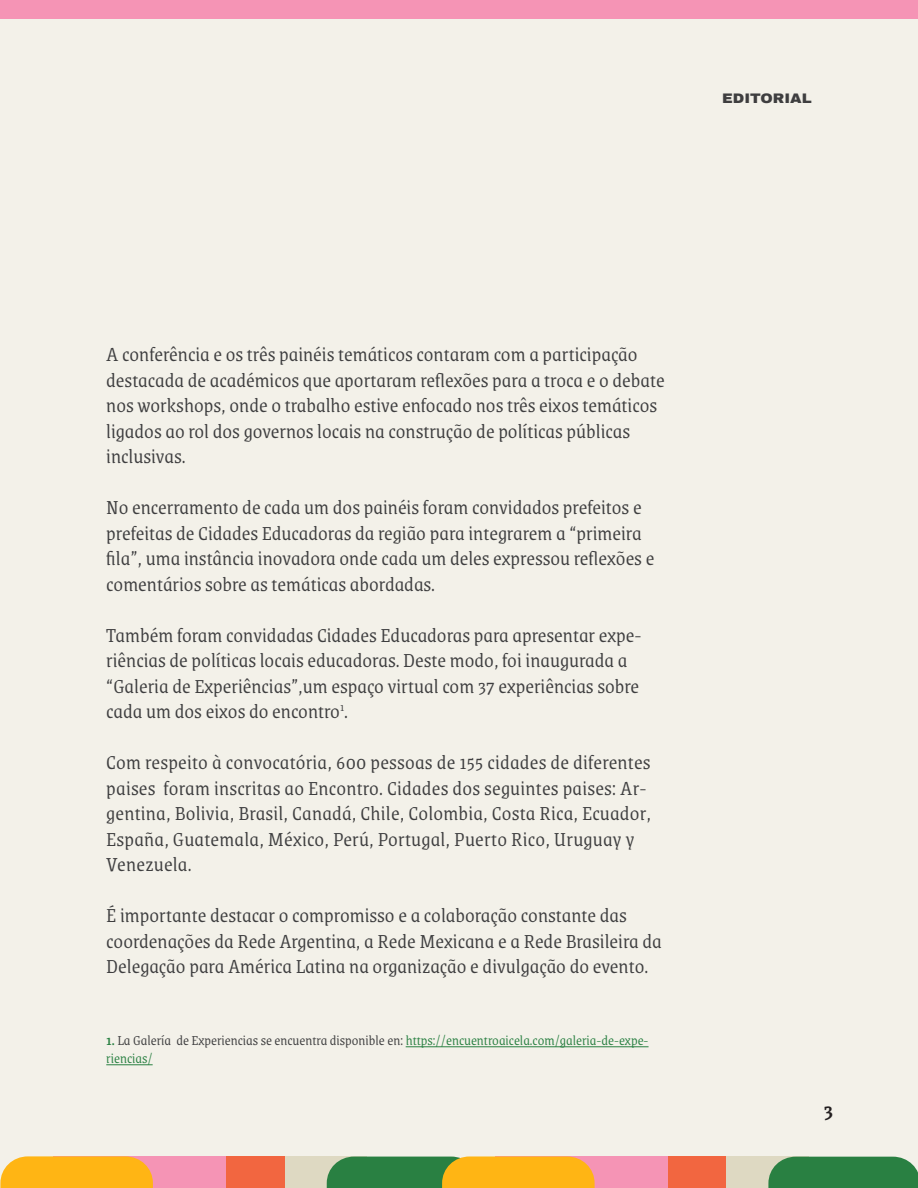
<style>
.page{position:relative;width:918px;height:1188px;background:#fff}
.page>*{position:absolute;margin:0;border:0;box-sizing:border-box;transform-origin:0 0}
.t1{font:500 24px "Grenze";color:#231f20}
.t2{font:300 21.75px/25.5px "Grenze";color:#3e3e3f}
.t3{font:300 15px/18px "Grenze";color:#298042}
.t4{font:900 13.5px "Archivo";color:#3e3e3f;scale:1.1 1}
.s1{font-weight:500}
.s2{color:#3e3e3f}
</style>
<div class="page">
<div style="left:0;top:0;width:918px;height:1187px;background:#f3f1e9"></div>
<div style="left:110px;top:1157px;width:257px;height:31px;background:#ded9c2"></div>
<div style="left:112px;top:1157px;width:172px;height:31px;background:#f26640"></div>
<div style="left:53px;top:1157px;width:172px;height:31px;background:#f594b5"></div>
<svg style="left:1px;top:1156px;width:152px;height:32px;background:#feb521"></svg>
<div style="left:552px;top:1157px;width:257px;height:31px;background:#ded9c2"></div>
<div style="left:768px;top:1157px;width:150px;height:31px;background:#298042"></div>
<div style="left:554px;top:1157px;width:172px;height:31px;background:#f26640"></div>
<div style="left:495px;top:1157px;width:172px;height:31px;background:#f594b5"></div>
<svg style="left:327px;top:1156px;width:268px;height:32px;background:#a39f30"></svg>
<div style="left:0;top:0;width:918px;height:18px;background:#f594b5"></div>
<hr style="left:406px;top:1046px;width:243px;height:1px;background:#298042">
<hr style="left:106px;top:1064px;width:47px;height:1px;background:#298042">
<p class="t4" style="left:722px;top:90px;width:83px">EDITORIAL</p>
<p class="t2" style="left:106px;top:340px;width:560px">A conferência e os três painéis temáticos contaram com a participação destacada de académicos que aportaram reflexões para a troca e o debate nos workshops, onde o trabalho estive enfocado nos três eixos temáticos ligados ao rol dos governos locais na construção de políticas públicas inclusivas.</p>
<p class="t2" style="left:106px;top:493px;width:550px">No encerramento de cada um dos painéis foram convidados prefeitos e prefeitas de Cidades Educadoras da região para integrarem a “primeira fila”, uma instância inovadora onde cada um deles expressou reflexões e comentários sobre as temáticas abordadas.</p>
<p class="t2" style="left:106px;top:621px;width:537px">Também foram convidadas Cidades Educadoras para apresentar expe&shy;riências de políticas locais educadoras. Deste modo, foi inaugurada a “Galeria de Experiências”,um espaço virtual com 37 experiências sobre cada um dos eixos do encontro<sup>1</sup>.</p>
<p class="t2" style="left:106px;top:748px;width:546px">Com respeito à convocatória, 600 pessoas de 155 cidades de diferentes paises foram inscritas ao Encontro. Cidades dos seguintes paises: Ar&shy;gentina, Bolivia, Brasil, Canadá, Chile, Colombia, Costa Rica, Ecuador, España, Guatemala, México, Perú, Portugal, Puerto Rico, Uruguay y Venezuela.</p>
<p class="t2" style="left:106px;top:901px;width:557px">É importante destacar o compromisso e a colaboração constante das coordenações da Rede Argentina, a Rede Mexicana e a Rede Brasileira da<br>Delegação para América Latina na organização e divulgação do evento.</p>
<p class="t3" style="left:106px;top:1030px;width:544px"><span class="s1">1.</span> <span class="s2">La Galería de Experiencias se encuentra disponible en:</span> https://encuentroaicela.com/galeria-de-expe&shy;riencias/</p>
<p class="t1" style="left:824px;top:1093px;width:11px">3</p>
</div>
